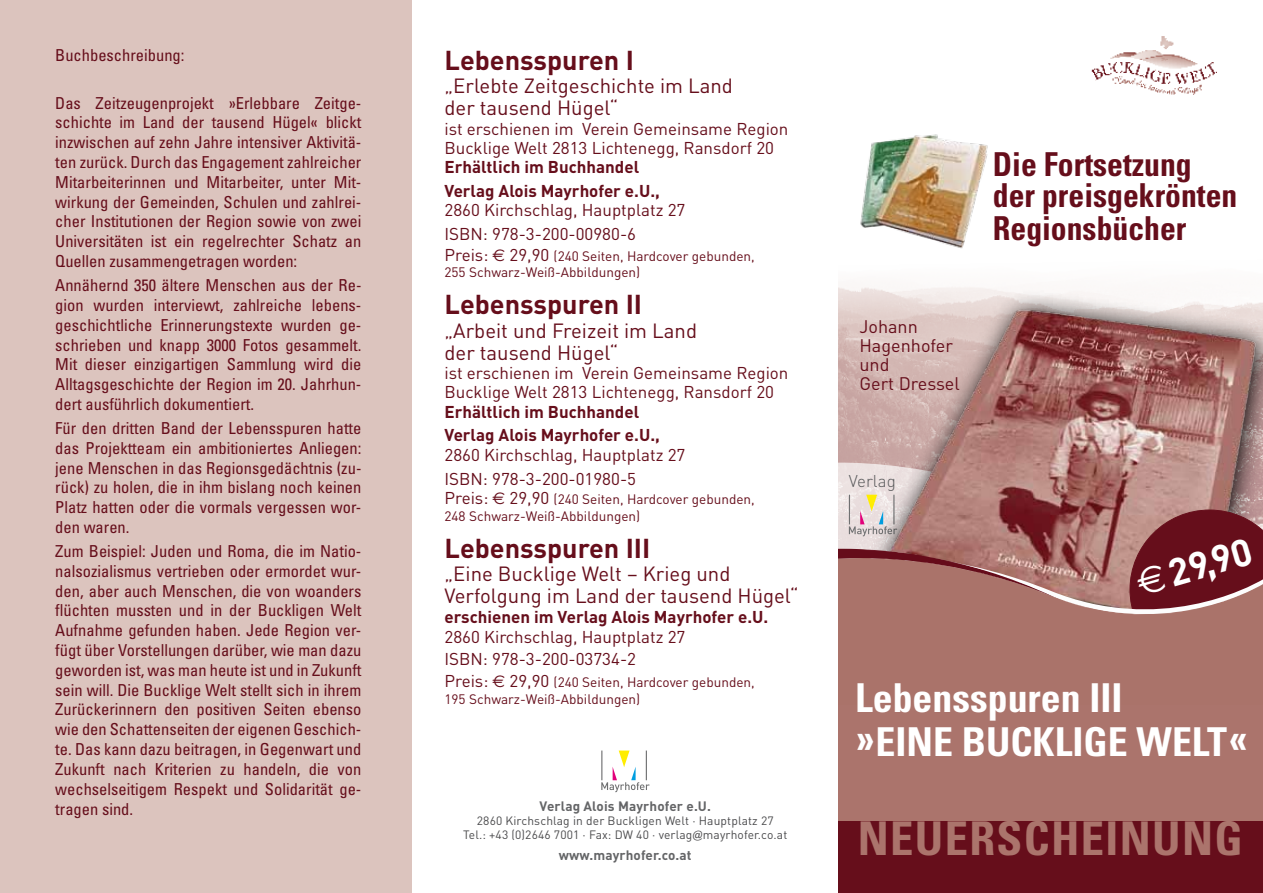
<style>
.page{position:relative;width:1263px;height:893px;background:#fff}
.page>*{position:absolute;margin:0;border:0;box-sizing:border-box;transform-origin:0 0}
.t1{font:700 condensed 46.5px "Univers";letter-spacing:.03em;color:#ab746c}
.t2{font:700 condensed 41.25px "Univers";color:#fff}
.t3{font:700 condensed 39.75px/43.5px "Univers";color:#fff}
.t4{font:700 37.95px "DIN";color:#fff}
.t5{font:700 condensed 33px/32px "Univers";color:#660e1b;scale:.96 1}
.t6{font:700 27px "DIN";color:#660e1b}
.t7{font:20.4px/22px "DIN";color:#660e1b}
.t8{font:18px/19px "DIN";color:#660e1b}
.t9{font:16.95px/19.4px "DIN";color:#660e1b}
.t10{font:700 16.95px/23.5px "DIN";color:#660e1b}
.t11{font:300 16.95px "DIN";color:#58585a}
.t12{font:condensed 16.5px/19.8px "Univers";color:#660e1b;text-align:justify}
.t13{font:13.5px/17px "DIN";color:#660e1b}
.t14{font:700 13.5px "DIN";letter-spacing:.01em;color:#646567}
.t15{font:12px/13.5px "DIN";letter-spacing:.01em;color:#4b4b4d;text-align:center}
.s1{font-size:16.95px}
.s2{font-family:"Euro Sans";font-size:16.95px}
.s3{font-family:"Euro Sans";font-weight:400}
.s4{font-family:"Dax";font-weight:700}
</style>
<div class="page">
<div style="left:0;top:0;width:412px;height:893px;background:#dcc4be"></div>
<img style="left:838px;top:287px;width:159px;height:176px">
<img style="left:838px;top:463px;width:29px;height:86px">
<svg style="left:849px;top:495px;width:18px;height:41px"></svg>
<div style="left:838px;top:783px;width:425px;height:41px;background:#ab746c"></div>
<svg style="left:867px;top:290px;width:215px;height:259px;background:#decac2"></svg>
<img style="left:880px;top:292px;width:383px;height:257px">
<svg style="left:1130px;top:510px;width:133px;height:39px;background:#7f353c"></svg>
<img style="left:838px;top:549px;width:425px;height:9px">
<img style="left:838px;top:558px;width:425px;height:147px">
<div style="left:838px;top:705px;width:425px;height:91px;background:#ab746c"></div>
<img style="left:1091px;top:36px;width:126px;height:59px">
<div style="left:1078px;top:25px;width:153px;height:88px;border:2px solid #fff;border-radius:50%"></div>
<div style="left:838px;top:822px;width:425px;height:71px;background:#660e1b"></div>
<svg style="left:601px;top:750px;width:49px;height:42px"></svg>
<img style="left:860px;top:134px;width:128px;height:115px">
<p class="t12" style="left:55px;top:44px;width:131px">Buchbeschreibung:</p>
<p class="t12" style="left:55px;top:92px;width:308px">Das Zeitzeugenprojekt »Erlebbare Zeitge&shy;schichte im Land der tausend Hügel« blickt inzwischen auf zehn Jahre intensiver Aktivitä&shy;ten zurück. Durch das Engagement zahlreicher Mitarbeiterinnen und Mitarbeiter, unter Mit&shy;wirkung der Gemeinden, Schulen und zahlrei&shy;cher Institutionen der Region sowie von zwei Universitäten ist ein regelrechter Schatz an Quellen zusammengetragen worden:</p>
<p class="t12" style="left:55px;top:275px;width:308px">Annähernd 350 ältere Menschen aus der Re&shy;gion wurden interviewt, zahlreiche lebens&shy;geschichtliche Erinnerungstexte wurden ge&shy;schrieben und knapp 3000 Fotos gesammelt.<br>Mit dieser einzigartigen Sammlung wird die Alltagsgeschichte der Region im 20. Jahrhun&shy;dert ausführlich dokumentiert.</p>
<p class="t12" style="left:55px;top:418px;width:308px">Für den dritten Band der Lebensspuren hatte das Projektteam ein ambitioniertes Anliegen: jene Menschen in das Regionsgedächtnis (zu&shy;rück) zu holen, die in ihm bislang noch keinen Platz hatten oder die vormals vergessen wor&shy;den waren.</p>
<p class="t12" style="left:55px;top:541px;width:308px">Zum Beispiel: Juden und Roma, die im Natio&shy;nalsozialismus vertrieben oder ermordet wur&shy;den, aber auch Menschen, die von woanders flüchten mussten und in der Buckligen Welt Aufnahme gefunden haben. Jede Region ver&shy;fügt über Vorstellungen darüber, wie man dazu geworden ist, was man heute ist und in Zukunft sein will. Die Bucklige Welt stellt sich in ihrem Zurückerinnern den positiven Seiten ebenso wie den Schattenseiten der eigenen Geschich&shy;te. Das kann dazu beitragen, in Gegenwart und Zukunft nach Kriterien zu handeln, die von wechselseitigem Respekt und Solidarität ge&shy;tragen sind.</p>
<h3 class="t6" style="left:444px;top:42px;width:191px">Lebensspuren I</h3>
<p class="t7" style="left:444px;top:75px;width:290px">„Erlebte Zeitgeschichte im Land der tausend Hügel“</p>
<p class="t9" style="left:444px;top:119px;width:345px">ist erschienen im Verein Gemeinsame Region<br>Bucklige Welt 2813 Lichtenegg, Ransdorf 20</p>
<p class="t10" style="left:444px;top:155px;width:217px">Erhältlich im Buchhandel<br>Verlag Alois Mayrhofer e.U.,</p>
<p class="t9" style="left:444px;top:198px;width:242px;line-height:24.2px">2860 Kirchschlag, Hauptplatz 27<br>ISBN: 978-3-200-00980-6</p>
<p class="t13" style="left:444px;top:247px;width:312px"><span class="s1">Preis:</span> <span class="s2">€</span> <span class="s1">29,90</span> (240 Seiten, Hardcover gebunden,<br>255 Schwarz-Weiß-Abbildungen)</p>
<h3 class="t6" style="left:444px;top:287px;width:199px">Lebensspuren II</h3>
<p class="t7" style="left:444px;top:319px;width:254px">„Arbeit und Freizeit im Land der tausend Hügel“</p>
<p class="t9" style="left:444px;top:363px;width:345px">ist erschienen im Verein Gemeinsame Region<br>Bucklige Welt 2813 Lichtenegg, Ransdorf 20</p>
<p class="t10" style="left:444px;top:399px;width:217px">Erhältlich im Buchhandel<br>Verlag Alois Mayrhofer e.U.,</p>
<p class="t9" style="left:444px;top:442px;width:242px;line-height:24.2px">2860 Kirchschlag, Hauptplatz 27<br>ISBN: 978-3-200-01980-5</p>
<p class="t13" style="left:444px;top:490px;width:312px"><span class="s1">Preis:</span> <span class="s2">€</span> <span class="s1">29,90</span> (240 Seiten, Hardcover gebunden,<br>248 Schwarz-Weiß-Abbildungen)</p>
<h3 class="t6" style="left:444px;top:530px;width:207px">Lebensspuren III</h3>
<p class="t7" style="left:444px;top:562px;width:356px">„Eine Bucklige Welt – Krieg und<br>Verfolgung im Land der tausend Hügel“</p>
<p class="t10" style="left:444px;top:604px;width:325px">erschienen im Verlag Alois Mayrhofer e.U.</p>
<p class="t9" style="left:444px;top:625px;width:242px;line-height:22px">2860 Kirchschlag, Hauptplatz 27<br>ISBN: 978-3-200-03734-2</p>
<p class="t13" style="left:444px;top:673px;width:312px"><span class="s1">Preis:</span> <span class="s2">€</span> <span class="s1">29,90</span> (240 Seiten, Hardcover gebunden,<br>195 Schwarz-Weiß-Abbildungen)</p>
<h3 class="t3" style="left:875px;top:676px;width:353px;text-indent:-20px">Lebensspuren III<br>EINE BUCKLIGE WELT</h3>
<h3 class="t5" style="left:993px;top:148px;width:256px">Die Fortsetzung der preisgekrönten<br>Regionsbücher</h3>
<p class="t8" style="left:859px;top:317px;width:102px">Johann<br>Hagenhofer und<br>Gert Dressel</p>
<p class="t11" style="left:849px;top:470px;width:48px">Verlag</p>
<h3 class="t4" style="left:1130px;top:559px;width:120px;rotate:-16deg"><span class="s3">1</span> 29,90</h3>
<h2 class="t2" style="left:1229px;top:713px;width:20px">«</h2>
<p class="t14" style="left:539px;top:797px;width:173px">Verlag Alois Mayrhofer e.U.</p>
<p class="t15" style="left:463px;top:814px;width:326px">2860 Kirchschlag in der Buckligen Welt · Hauptplatz 27<br>Tel.: +43 (0)2646 7001 · Fax: DW 40 · verlag<span class="s4">@</span>mayrhofer.co.at</p>
<p class="t14" style="left:559px;top:846px;width:134px">www.mayrhofer.co.at</p>
<h1 class="t1" style="left:858px;top:809px;width:251px">NeuErscheinung</h1>
</div>
